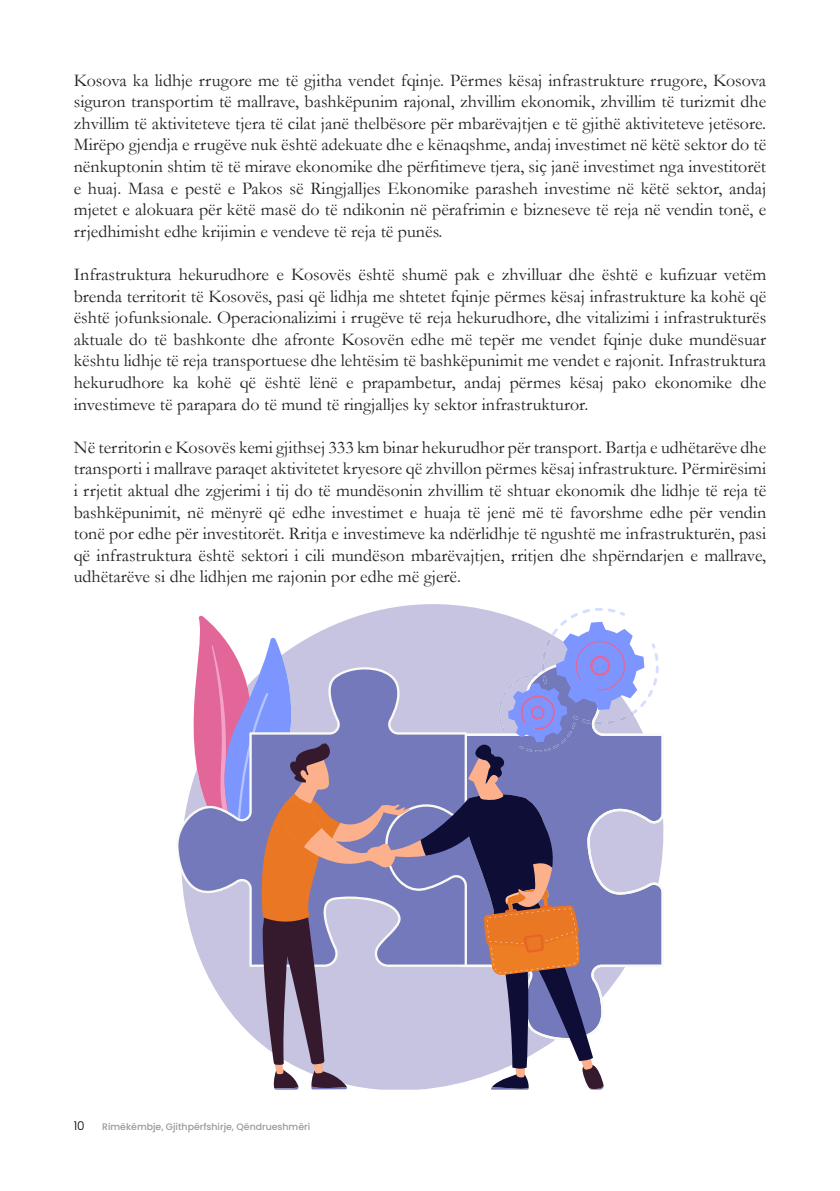
<style>
.page{position:relative;width:840px;height:1191px;background:#fff}
.page>*{position:absolute;margin:0;border:0;box-sizing:border-box;transform-origin:0 0}
.t1{font:18px/21.6px "Garamond";color:#231f20;text-align:justify}
.t2{font:300 12px "Poppins";color:#000}
.t3{font:500 9.4px "Poppins";color:#999}
</style>
<div class="page">
<svg style="left:178px;top:608px;width:480px;height:481px"></svg>
<p class="t1" style="left:74px;top:69px;width:693px">Kosova ka lidhje rrugore me të gjitha vendet fqinje. Përmes kësaj infrastrukture rrugore, Kosova siguron transportim të mallrave, bashkëpunim rajonal, zhvillim ekonomik, zhvillim të turizmit dhe zhvillim të aktiviteteve tjera të cilat janë thelbësore për mbarëvajtjen e të gjithë aktiviteteve jetësore.<br>Mirëpo gjendja e rrugëve nuk është adekuate dhe e kënaqshme, andaj investimet në këtë sektor do të nënkuptonin shtim të të mirave ekonomike dhe përfitimeve tjera, siç janë investimet nga investitorët e huaj. Masa e pestë e Pakos së Ringjalljes Ekonomike parasheh investime në këtë sektor, andaj mjetet e alokuara për këtë masë do të ndikonin në përafrimin e bizneseve të reja në vendin tonë, e rrjedhimisht edhe krijimin e vendeve të reja të punës.</p>
<p class="t1" style="left:74px;top:263px;width:693px">Infrastruktura hekurudhore e Kosovës është shumë pak e zhvilluar dhe është e kufizuar vetëm brenda territorit të Kosovës, pasi që lidhja me shtetet fqinje përmes kësaj infrastrukture ka kohë që është jofunksionale. Operacionalizimi i rrugëve të reja hekurudhore, dhe vitalizimi i infrastrukturës aktuale do të bashkonte dhe afronte Kosovën edhe më tepër me vendet fqinje duke mundësuar kështu lidhje të reja transportuese dhe lehtësim të bashkëpunimit me vendet e rajonit. Infrastruktura hekurudhore ka kohë që është lënë e prapambetur, andaj përmes kësaj pako ekonomike dhe investimeve të parapara do të mund të ringjalljes ky sektor infrastrukturor.</p>
<p class="t1" style="left:74px;top:436px;width:693px">Në territorin e Kosovës kemi gjithsej 333 km binar hekurudhor për transport. Bartja e udhëtarëve dhe transporti i mallrave paraqet aktivitetet kryesore që zhvillon përmes kësaj infrastrukture. Përmirësimi i rrjetit aktual dhe zgjerimi i tij do të mundësonin zhvillim të shtuar ekonomik dhe lidhje të reja të bashkëpunimit, në mënyrë që edhe investimet e huaja të jenë më të favorshme edhe për vendin tonë por edhe për investitorët. Rritja e investimeve ka ndërlidhje të ngushtë me infrastrukturën, pasi që infrastruktura është sektori i cili mundëson mbarëvajtjen, rritjen dhe shpërndarjen e mallrave, udhëtarëve si dhe lidhjen me rajonin por edhe më gjerë.</p>
<p class="t2" style="left:74px;top:1118px;width:12px">10</p>
<p class="t3" style="left:102px;top:1121px;width:209px">Rimëkëmbje, Gjithpërfshirje, Qëndrueshmëri</p>
</div>
